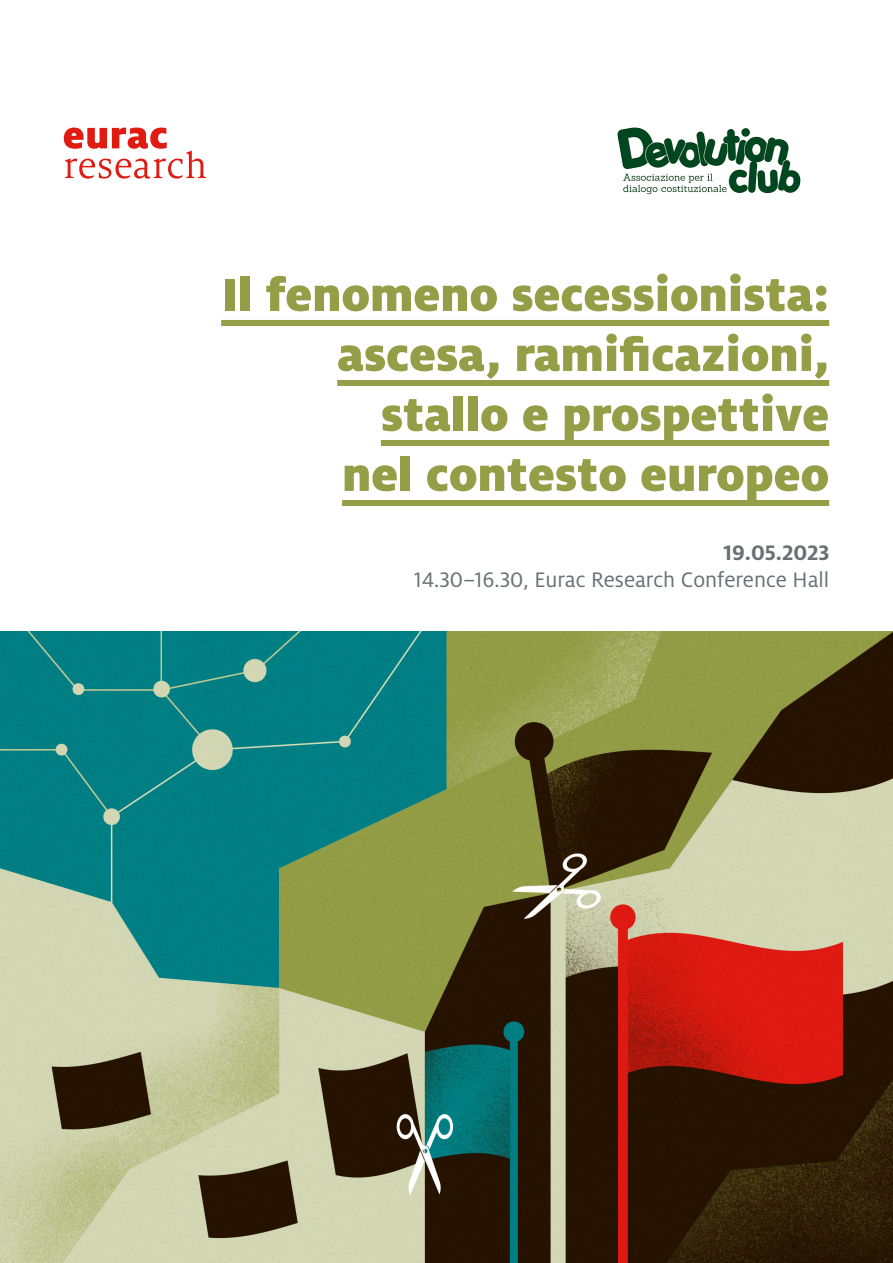
<style>
.page{position:relative;width:893px;height:1263px;background:#fff}
.page>*{position:absolute;margin:0;border:0;box-sizing:border-box;transform-origin:0 0}
.t1{font:900 51px/60px "Milo Pro";color:#949e46;text-align:right}
.t2{font:23.25px "Milo Pro";color:#697073}
.t3{font:700 23.25px "Milo Pro";color:#697073}
</style>
<div class="page">
<img style="left:0;top:632px;width:893px;height:631px">
<div style="left:221px;top:320px;width:608px;height:6px;background:#949e46"></div>
<div style="left:337px;top:380px;width:492px;height:6px;background:#949e46"></div>
<div style="left:381px;top:440px;width:448px;height:6px;background:#949e46"></div>
<div style="left:342px;top:500px;width:487px;height:6px;background:#949e46"></div>
<svg style="left:64px;top:128px;width:142px;height:51px"></svg>
<img style="left:617px;top:128px;width:184px;height:67px">
<p class="t1" style="left:221px;top:264px;width:610px">Il fenomeno secessionista: ascesa, ramificazioni, stallo e prospettive<br>nel contesto europeo</p>
<p class="t3" style="left:724px;top:540px;width:107px">19.05.2023</p>
<p class="t2" style="left:414px;top:567px;width:417px">14.30–16.30, Eurac Research Conference Hall</p>
</div>
